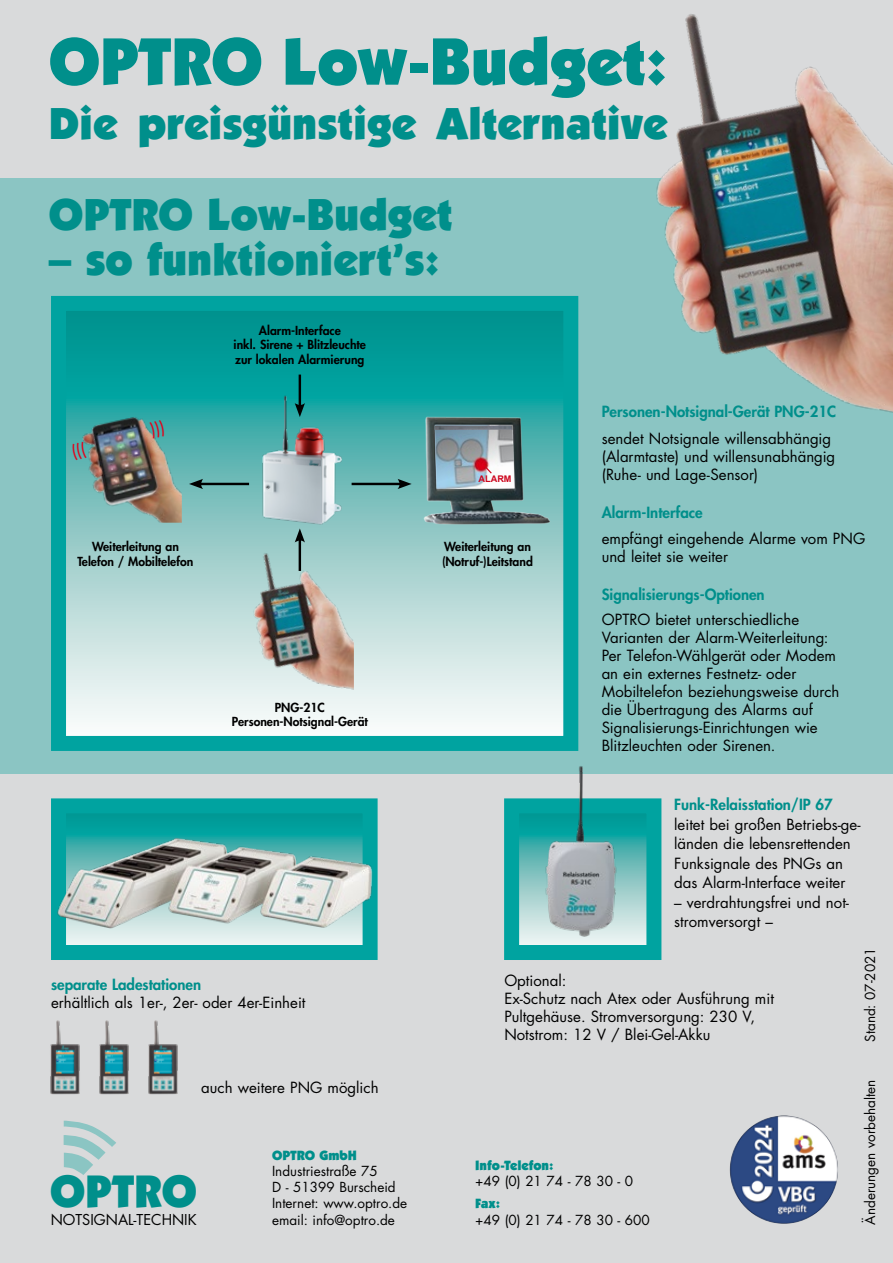
<style>
.page{position:relative;width:893px;height:1263px;background:#d9dadb}
.page>*{position:absolute;margin:0;border:0;box-sizing:border-box;transform-origin:0 0}
.t1{font:900 66.6px "Kabel IT Cby BT";color:#008f8b}
.t2{font:900 45.75px "Kabel IT Cby BT";color:#008f8b}
.t3{font:900 45px/91.2px "Kabel IT Cby BT";color:#008f8b}
.t4{font:15px/18px "Futura";color:#000}
.t5{font:800 15px "Futura";color:#008f8b}
.t6{font:14.55px "Futura";color:#000}
.t7{font:13.5px/16.2px "Futura";color:#000}
.t8{font:900 13.5px "Kabel IT Cby BT";color:#008f8b}
.t9{font:800 12.15px/14.5px "Futura";color:#000;text-align:center}
.t10{font:700 9.15px "Arial";color:#cd071e}
</style>
<div class="page">
<div style="left:0;top:179px;width:893px;height:595px;background:#8bc5c3"></div>
<svg style="left:64px;top:1120px;width:52px;height:55px"></svg>
<div style="left:51px;top:798px;width:327px;height:162px;border:15px solid #00a3a0"></div>
<svg style="left:67px;top:312px;width:495px;height:423px;background:#7ec7c5"></svg>
<div style="left:51px;top:296px;width:527px;height:455px;border:15px solid #00a3a0"></div>
<img style="left:256px;top:392px;width:89px;height:134px">
<img style="left:246px;top:546px;width:108px;height:148px">
<hr style="left:299px;top:375px;width:2px;height:32px;background:#000">
<svg style="left:295px;top:403px;width:10px;height:14px"></svg>
<hr style="left:299px;top:538px;width:2px;height:33px;background:#000">
<svg style="left:295px;top:528px;width:10px;height:14px"></svg>
<hr style="left:352px;top:483px;width:50px;height:2px;background:#000">
<svg style="left:397px;top:479px;width:15px;height:10px"></svg>
<hr style="left:199px;top:483px;width:50px;height:2px;background:#000">
<svg style="left:189px;top:479px;width:14px;height:10px"></svg>
<img style="left:420px;top:409px;width:135px;height:117px">
<svg style="left:431px;top:421px;width:87px;height:71px;background:#9299a1"></svg>
<img style="left:77px;top:409px;width:105px;height:114px">
<div style="left:504px;top:798px;width:157px;height:162px;border:15px solid #00a3a0"></div>
<img style="left:588px;top:14px;width:305px;height:399px">
<img style="left:50px;top:1020px;width:30px;height:75px">
<img style="left:99px;top:1020px;width:30px;height:75px">
<img style="left:148px;top:1020px;width:30px;height:75px">
<img style="left:51px;top:813px;width:325px;height:128px">
<img style="left:511px;top:766px;width:137px;height:184px">
<img style="left:730px;top:1115px;width:108px;height:109px;border-radius:54px">
<svg style="left:150px;top:420px;width:15px;height:19px"></svg>
<svg style="left:72px;top:441px;width:15px;height:19px"></svg>
<h1 class="t1" style="left:49px;top:21px;width:620px">OPTRO Low-Budget:</h1>
<h3 class="t3" style="left:49px;top:77px;width:620px">Die preisgünstige Alternative<br>OPTRO Low-Budget</h3>
<h3 class="t3" style="left:49px;top:213px;width:392px">– so funktioniert’s:</h3>
<p class="t9" style="left:234px;top:323px;width:134px">Alarm-Interface<br>inkl. Sirene + Blitzleuchte zur lokalen Alarmierung</p>
<p class="t9" style="left:78px;top:539px;width:117px">Weiterleitung an<br>Telefon / Mobiltelefon</p>
<p class="t9" style="left:232px;top:700px;width:138px">PNG-21C<br>Personen-Notsignal-Gerät</p>
<p class="t5" style="left:51px;top:975px;width:152px">separate Ladestationen</p>
<p class="t4" style="left:51px;top:993px;width:256px">erhältlich als 1er-, 2er- oder 4er-Einheit</p>
<p class="t10" style="left:479px;top:472px;width:35px">ALARM</p>
<p class="t9" style="left:442px;top:539px;width:92px;text-align:left">Weiterleitung an (Notruf-)Leitstand</p>
<p class="t5" style="left:602px;top:402px;width:236px">Personen-Notsignal-Gerät PNG-21C</p>
<p class="t4" style="left:602px;top:429px;width:235px">sendet Notsignale willensabhängig (Alarmtaste) und willensunabhängig (Ruhe- und Lage-Sensor)</p>
<p class="t5" style="left:602px;top:503px;width:102px">Alarm-Interface</p>
<p class="t4" style="left:602px;top:529px;width:265px">empfängt eingehende Alarme vom PNG und leitet sie weiter</p>
<p class="t5" style="left:602px;top:585px;width:165px">Signalisierungs-Optionen</p>
<p class="t4" style="left:602px;top:610px;width:239px">OPTRO bietet unterschiedliche Varianten der Alarm-Weiterleitung:<br>Per Telefon-Wählgerät oder Modem an ein externes Festnetz- oder Mobiltelefon beziehungsweise durch die Übertragung des Alarms auf Signalisierungs-Einrichtungen wie Blitzleuchten oder Sirenen.</p>
<p class="t5" style="left:674px;top:795px;width:160px">Funk-Relaisstation/IP 67</p>
<p class="t4" style="left:674px;top:814px;width:188px;line-height:19.5px">leitet bei großen Betriebs-ge&shy;länden die lebensrettenden<br>Funksignale des PNGs an das Alarm-Interface weiter</p>
<p class="t4" style="left:674px;top:892px;width:176px;line-height:19.5px">– verdrahtungsfrei und not&shy;stromversorgt –</p>
<p class="t4" style="left:504px;top:971px;width:271px">Optional:<br>Ex-Schutz nach Atex oder Ausführung mit<br>Pultgehäuse. Stromversorgung: 230 V,<br>Notstrom: 12 V / Blei-Gel-Akku</p>
<p class="t7" style="left:862px;top:1042px;width:96px;rotate:-90deg">Stand: 07-2021</p>
<p class="t4" style="left:201px;top:1078px;width:179px">auch weitere PNG möglich</p>
<h2 class="t2" style="left:50px;top:1163px;width:148px">OPTRO</h2>
<p class="t6" style="left:51px;top:1209px;width:147px">NOTSIGNAL-TECHNIK</p>
<p class="t8" style="left:272px;top:1147px;width:86px">OPTRO GmbH</p>
<p class="t7" style="left:272px;top:1162px;width:137px">Industriestraße 75<br>D - 51399 Burscheid<br>Internet: www.optro.de email: info@optro.de</p>
<p class="t8" style="left:475px;top:1157px;width:80px">Info-Telefon:</p>
<p class="t7" style="left:475px;top:1173px;width:160px">+49 (0) 21 74 - 78 30 - 0</p>
<p class="t8" style="left:475px;top:1195px;width:26px">Fax:</p>
<p class="t7" style="left:475px;top:1211px;width:176px">+49 (0) 21 74 - 78 30 - 600</p>
<p class="t7" style="left:862px;top:1225px;width:146px;rotate:-90deg">Änderungen vorbehalten</p>
</div>
